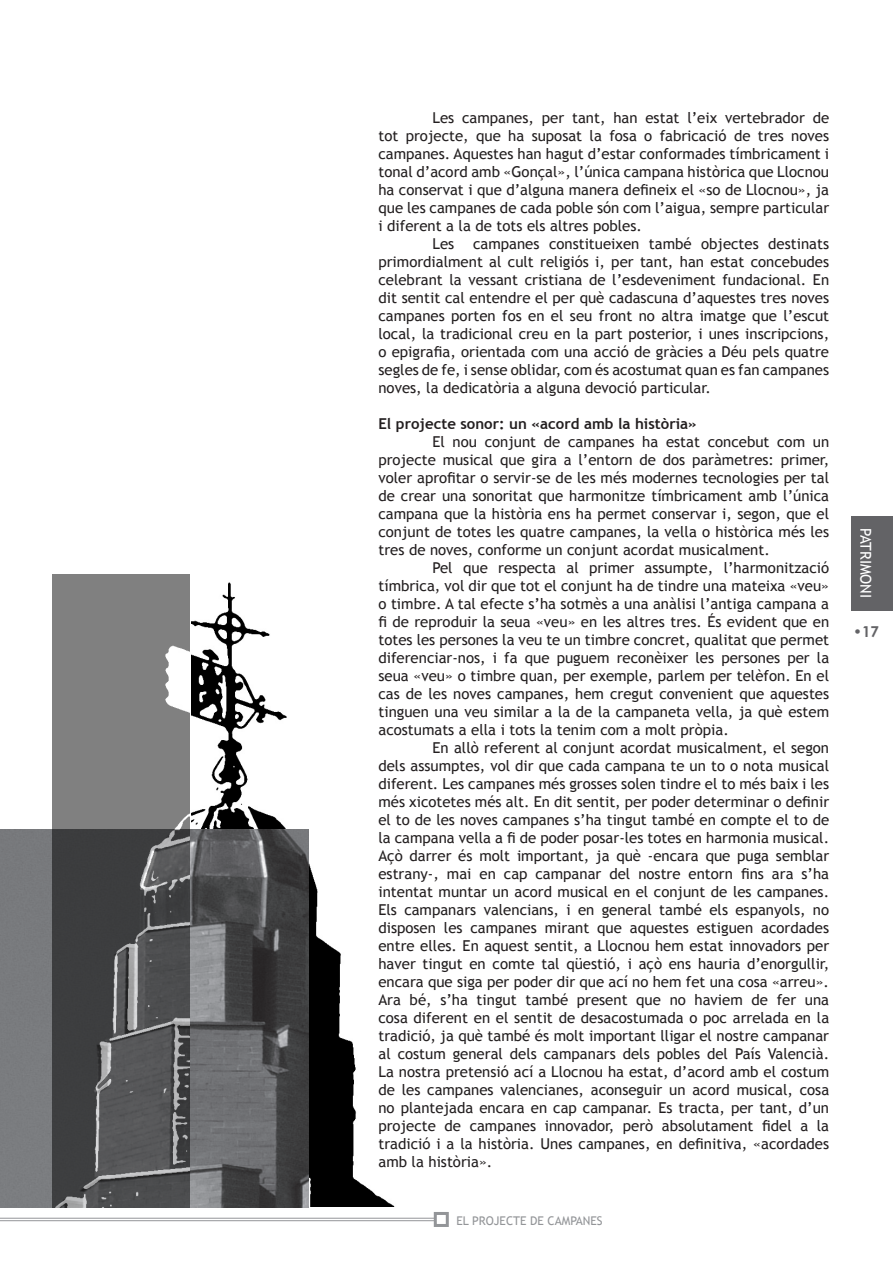
<style>
.page{position:relative;width:893px;height:1263px;background:#fff}
.page>*{position:absolute;margin:0;border:0;box-sizing:border-box;transform-origin:0 0}
.t1{font:15px/18px "Trebuchet MS";color:#231f20;text-align:justify}
.t2{font:700 15px "Trebuchet MS";color:#231f20}
.t3{font:15px "Trebuchet MS";color:#fff}
.t4{font:700 15px "Century Gothic";color:#636366}
.t5{font:12px "Trebuchet MS";color:#939598}
</style>
<div class="page">
<hr style="left:0;top:1218px;width:435px;height:1px;background:#939598">
<hr style="left:0;top:1220px;width:435px;height:1px;background:#939598">
<div style="left:434px;top:1212px;width:15px;height:15px;border:3px solid #939598"></div>
<img style="left:191px;top:582px;width:203px;height:624px">
<img style="left:0;top:829px;width:309px;height:378px">
<img style="left:53px;top:574px;width:136px;height:633px">
<div style="left:852px;top:516px;width:41px;height:94px;background:#636366"></div>
<p class="t1" style="left:432px;top:109px;width:398px">Les campanes, per tant, han estat l’eix vertebrador de</p>
<p class="t1" style="left:378px;top:127px;width:452px">tot projecte, que ha suposat la fosa o fabricació de tres noves</p>
<p class="t1" style="left:378px;top:145px;width:452px">campanes. Aquestes han hagut d’estar conformades tímbricament i</p>
<p class="t1" style="left:378px;top:163px;width:452px">tonal d’acord amb «Gonçal», l’única campana històrica que Llocnou</p>
<p class="t1" style="left:378px;top:181px;width:452px">ha conservat i que d’alguna manera defineix el «so de Llocnou», ja</p>
<p class="t1" style="left:378px;top:199px;width:452px">que les campanes de cada poble són com l’aigua, sempre particular</p>
<p class="t1" style="left:378px;top:217px;width:265px">i diferent a la de tots els altres pobles.</p>
<p class="t1" style="left:432px;top:235px;width:23px">Les</p>
<p class="t1" style="left:378px;top:235px;width:452px;text-indent:95px">campanes constitueixen també objectes destinats primordialment al cult religiós i, per tant, han estat concebudes celebrant la vessant cristiana de l’esdeveniment fundacional. En dit sentit cal entendre el per què cadascuna d’aquestes tres noves campanes porten fos en el seu front no altra imatge que l’escut local, la tradicional creu en la part posterior, i unes inscripcions, o epigrafia, orientada com una acció de gràcies a Déu pels quatre segles de fe, i sense oblidar, com és acostumat quan es fan campanes noves, la dedicatòria a alguna devoció particular.</p>
<p class="t2" style="left:378px;top:414px;width:320px">El projecte sonor: un «acord amb la història»</p>
<p class="t1" style="left:378px;top:433px;width:452px;text-indent:54px">El nou conjunt de campanes ha estat concebut com un projecte musical que gira a l’entorn de dos paràmetres: primer, voler aprofitar o servir-se de les més modernes tecnologies per tal de crear una sonoritat que harmonitze tímbricament amb l’única campana que la història ens ha permet conservar i, segon, que el conjunt de totes les quatre campanes, la vella o històrica més les tres de noves, conforme un conjunt acordat musicalment.</p>
<p class="t1" style="left:378px;top:559px;width:452px;text-indent:54px">Pel que respecta al primer assumpte, l’harmonització tímbrica, vol dir que tot el conjunt ha de tindre una mateixa «veu» o timbre. A tal efecte s’ha sotmès a una anàlisi l’antiga campana a fi de reproduir la seua «veu» en les altres tres. És evident que en totes les persones la veu te un timbre concret, qualitat que permet diferenciar-nos, i fa que puguem reconèixer les persones per la seua «veu» o timbre quan, per exemple, parlem per telèfon. En el cas de les noves campanes, hem cregut convenient que aquestes tinguen una veu similar a la de la campaneta vella, ja què estem acostumats a ella i tots la tenim com a molt pròpia.</p>
<p class="t1" style="left:378px;top:739px;width:452px;text-indent:54px">En allò referent al conjunt acordat musicalment, el segon dels assumptes, vol dir que cada campana te un to o nota musical diferent. Les campanes més grosses solen tindre el to més baix i les més xicotetes més alt. En dit sentit, per poder determinar o definir el to de les noves campanes s’ha tingut també en compte el to de la campana vella a fi de poder posar-les totes en harmonia musical.<br>Açò darrer és molt important, ja què -encara que puga semblar estrany-, mai en cap campanar del nostre entorn fins ara s’ha intentat muntar un acord musical en el conjunt de les campanes.<br>Els campanars valencians, i en general també els espanyols, no disposen les campanes mirant que aquestes estiguen acordades entre elles. En aquest sentit, a Llocnou hem estat innovadors per haver tingut en comte tal qüestió, i açò ens hauria d’enorgullir, encara que siga per poder dir que ací no hem fet una cosa «arreu».<br>Ara bé, s’ha tingut també present que no haviem de fer una cosa diferent en el sentit de desacostumada o poc arrelada en la tradició, ja què també és molt important lligar el nostre campanar al costum general dels campanars dels pobles del País Valencià.<br>La nostra pretensió ací a Llocnou ha estat, d’acord amb el costum de les campanes valencianes, aconseguir un acord musical, cosa no plantejada encara en cap campanar. Es tracta, per tant, d’un projecte de campanes innovador, però absolutament fidel a la tradició i a la història. Unes campanes, en definitiva, «acordades amb la història».</p>
<p class="t5" style="left:456px;top:1214px;width:148px">EL PROJECTE DE CAMPANES</p>
<p class="t3" style="left:875px;top:528px;width:72px;rotate:90deg">PATRIMONI</p>
<p class="t4" style="left:853px;top:620px;width:27px">•17</p>
</div>
